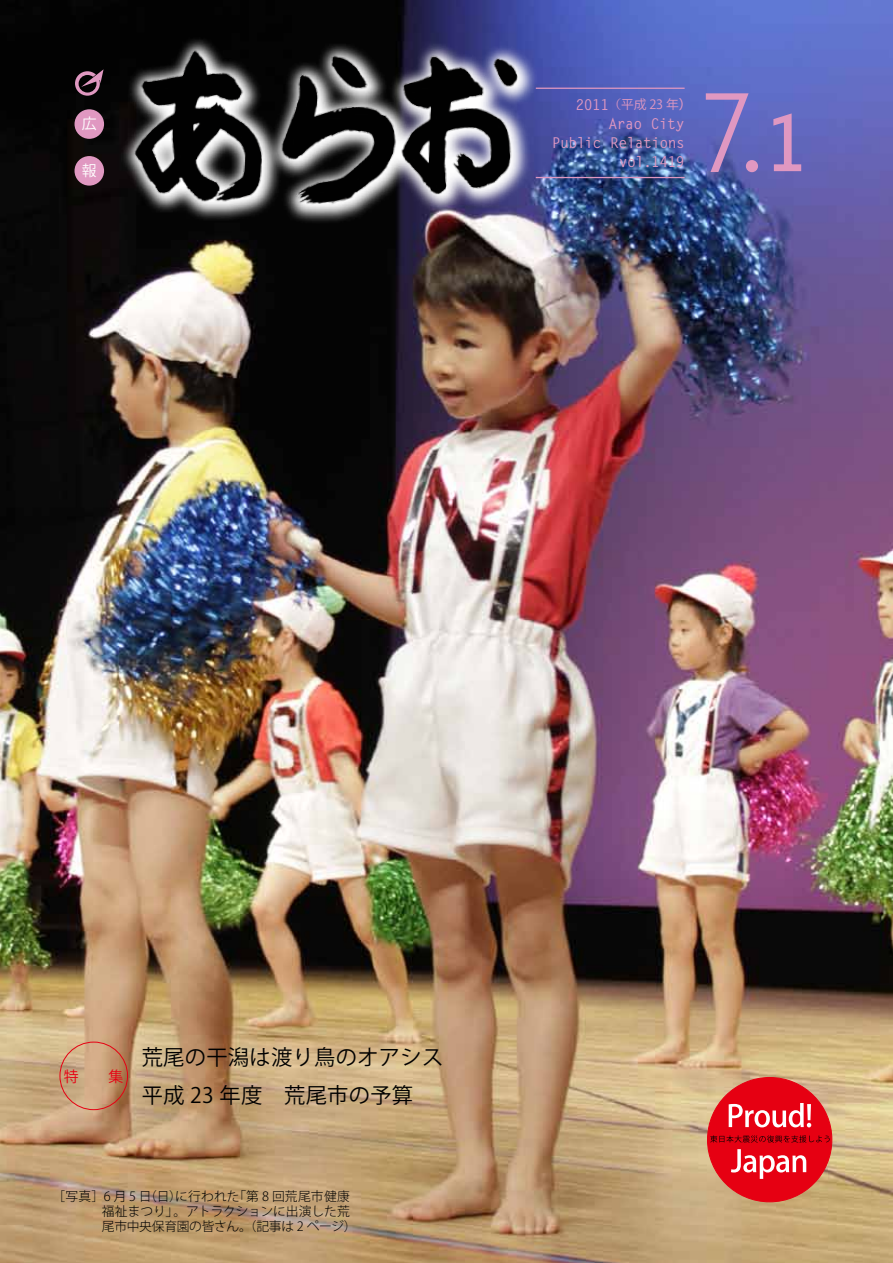
<style>
.page{position:relative;width:893px;height:1263px;background:#fff}
.page>*{position:absolute;margin:0;border:0;box-sizing:border-box;transform-origin:0 0}
.t1{font:106.35px "Letter Gothic Std";color:#e098c1}
.t2{font:21.3px/38.2px "Koz Go Pro";letter-spacing:.015em;color:#000}
.t3{font:700 14.85px/19.2px "Letter Gothic Std";letter-spacing:-.04em;color:#e098c1}
.t4{font:14.85px "Koz Go Pro";color:#fff}
.t5{font:14.85px "Koz Go Pro";color:#e60012}
.t6{font:300 12.75px/14.9px "Koz Go Pro";letter-spacing:-.01em;color:#000}
.t7{font:12.75px "Koz Go Pro";color:#e098c1}
.s1{font-family:"Koz Min Pro"}
.s2{font-weight:700}
.s3{font-size:74.4px}
.s4{font-weight:700;font-size:74.4px}
</style>
<div class="page">
<img style="left:0;top:0;width:893px;height:1263px">
<hr style="left:536px;top:88px;width:149px;height:1px;background:#e098c1">
<hr style="left:536px;top:177px;width:149px;height:1px;background:#e098c1">
<svg style="left:705px;top:92px;width:45px;height:81px;background:#6e6bbb"></svg>
<div style="left:746px;top:160px;width:12px;height:12px;border:2px solid #e098c1;border-radius:50%"></div>
<svg style="left:772px;top:112px;width:30px;height:60px;background:#7c70bd"></svg>
<svg style="left:120px;top:36px;width:418px;height:189px;background:#30304a"></svg>
<img style="left:132px;top:38px;width:391px;height:180px">
<svg style="left:75px;top:69px;width:29px;height:27px"></svg>
<div style="left:75px;top:109px;width:29px;height:30px;background:#e098c1;border-radius:50%"></div>
<div style="left:75px;top:156px;width:29px;height:30px;background:#e098c1;border-radius:50%"></div>
<div style="left:707px;top:1077px;width:125px;height:125px;background:#e60012;border-radius:50%"></div>
<svg style="left:729px;top:1103px;width:82px;height:24px"></svg>
<svg style="left:731px;top:1149px;width:75px;height:30px"></svg>
<svg style="left:710px;top:1135px;width:120px;height:7px"></svg>
<div style="left:60px;top:1042px;width:68px;height:68px;border:1px solid #e60012;border-radius:50%"></div>
<p class="t4" style="left:82px;top:113px;width:16px">広</p>
<p class="t4" style="left:82px;top:161px;width:16px">報</p>
<p class="t3" style="left:576px;top:95px;width:35px">2011</p>
<p class="t7" style="left:609px;top:96px;width:84px"><span class="s1">（</span>平成 23 年<span class="s2">(</span></p>
<p class="t3" style="left:552px;top:133px;width:51px">Public</p>
<p class="t3" style="left:608px;top:114px;width:78px">Arao<br>Relations</p>
<p class="t3" style="left:651px;top:114px;width:35px">City</p>
<p class="t3" style="left:619px;top:152px;width:68px">vol.1419</p>
<h1 class="t1" style="left:696px;top:72px;width:115px">7<span class="s3">.</span><span class="s4">1</span></h1>
<p class="t5" style="left:64px;top:1066px;width:16px">特</p>
<p class="t5" style="left:109px;top:1066px;width:16px">集</p>
<h2 class="t2" style="left:142px;top:1038px;width:303px">荒尾の干潟は渡り鳥のオアシス平成 23 年度　荒尾市の予算</h2>
<p class="t6" style="left:233px;top:1189px;width:118px">「第 8 回荒尾市健康</p>
<p class="t6" style="left:102px;top:1189px;width:256px;text-indent:-49px">［写真］6 月 5 （日日）<br>福祉まつり」。アトラクションに出演した荒尾市中央保育園の皆さん。（記事は 2 ページ(</p>
<p class="t6" style="left:175px;top:1189px;width:66px">に行われた</p>
</div>
